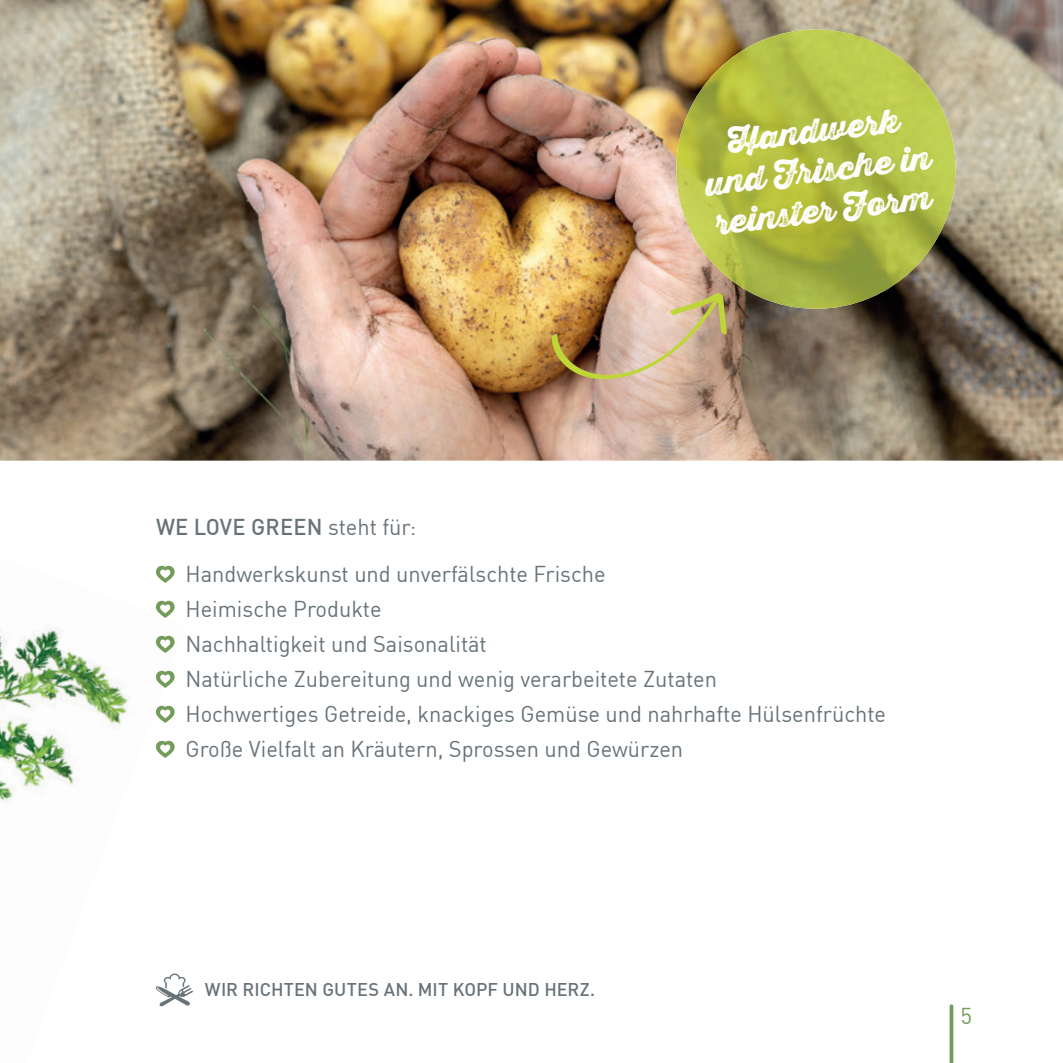
<style>
.page{position:relative;width:1063px;height:1063px;background:#fff}
.page>*{position:absolute;margin:0;border:0;box-sizing:border-box;transform-origin:0 0}
.t1{font:32.5px/40px "Thirsty Rough Blk Two";color:#fff}
.t2{font:22.5px/35px "DINOT";color:#687379}
.t3{font:22.5px "DINOT";color:#739b59}
.t4{font:500 18px "DINOT";color:#687379}
.s1{font-weight:500}
</style>
<div class="page">
<hr style="left:950px;top:1006px;width:3px;height:57px;background:#739b59">
<img style="left:0;top:565px;width:177px;height:409px">
<img style="left:0;top:0;width:1063px;height:461px">
<img style="left:676px;top:30px;width:210px;height:209px">
<img style="left:886px;top:48px;width:70px;height:242px">
<img style="left:695px;top:239px;width:191px;height:70px">
<svg style="left:155px;top:566px;width:21px;height:17px"></svg>
<svg style="left:155px;top:601px;width:21px;height:17px"></svg>
<svg style="left:155px;top:636px;width:21px;height:17px"></svg>
<svg style="left:155px;top:671px;width:21px;height:17px"></svg>
<svg style="left:155px;top:706px;width:21px;height:17px"></svg>
<svg style="left:155px;top:741px;width:21px;height:17px"></svg>
<img style="left:551px;top:292px;width:176px;height:89px">
<svg style="left:156px;top:974px;width:37px;height:33px"></svg>
<svg style="left:771px;top:156px;width:47px;height:35px;background:#b7c03c"></svg>
<h1 class="t1" style="left:698px;top:124px;width:201px;text-indent:27px;rotate:-7deg">Handwerk und</h1>
<h1 class="t1" style="left:708px;top:163px;width:224px;text-align:right;rotate:-7deg">ische in reinster Form</h1>
<p class="t2" style="left:186px;top:502px;width:422px;line-height:46.2px;text-indent:-30px"><span class="s1">WE LOVE GREEN</span> steht für:<br>Handwerkskunst und unverfälschte Frische</p>
<p class="t2" style="left:186px;top:589px;width:702px">Heimische Produkte<br>Nachhaltigkeit und Saisonalität<br>Natürliche Zubereitung und wenig verarbeitete Zutaten<br>Hochwertiges Getreide, knackiges Gemüse und nahrhafte Hülsenfrüchte Große Vielfalt an Kräutern, Sprossen und Gewürzen</p>
<p class="t4" style="left:205px;top:976px;width:392px">WIR RICHTEN GUTES AN. MIT KOPF UND HERZ.</p>
<p class="t3" style="left:960px;top:999px;width:13px">5</p>
</div>
